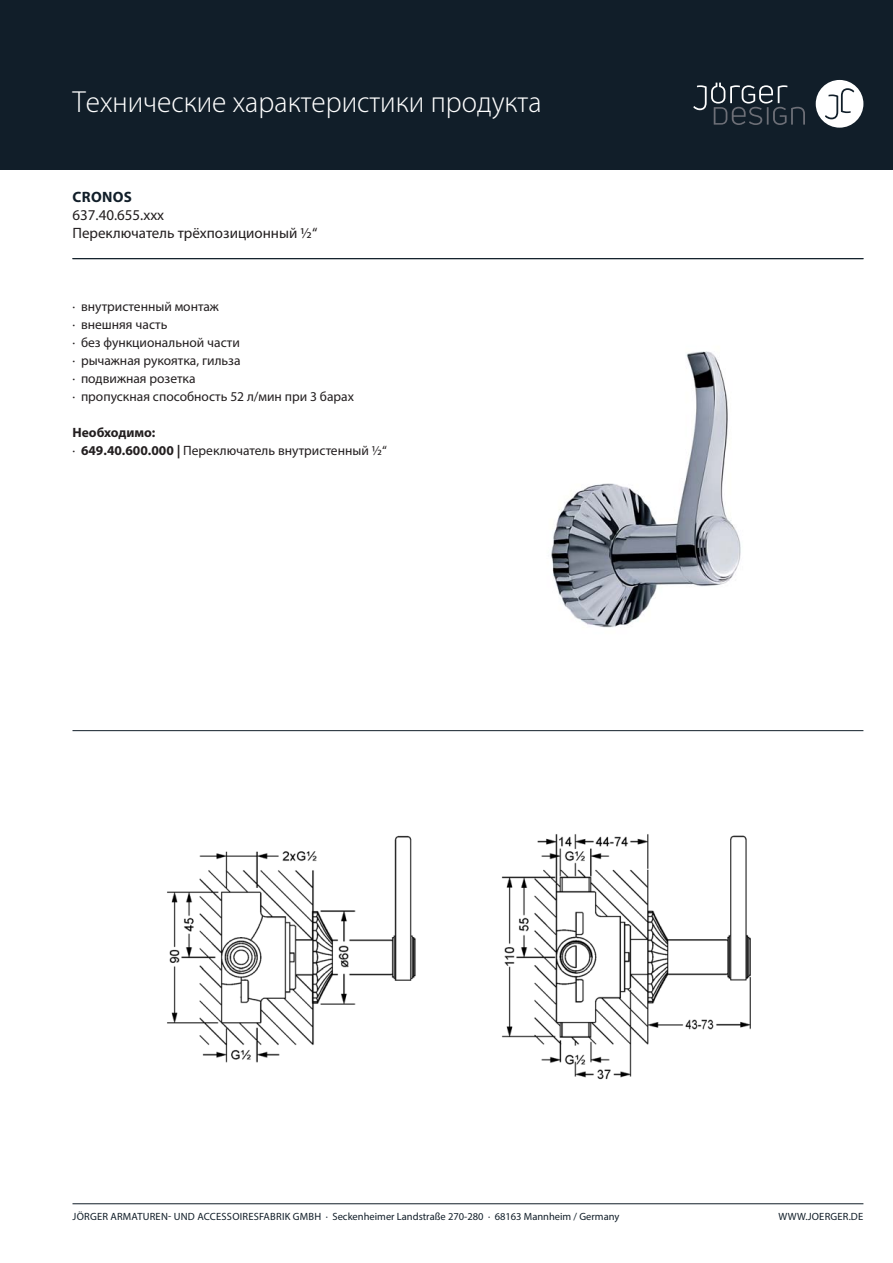
<style>
.page{position:relative;width:893px;height:1263px;background:#fff}
.page>*{position:absolute;margin:0;border:0;box-sizing:border-box;transform-origin:0 0}
.t1{font:100 30px "Myriad Set Pro";color:#fff}
.t2{font:15px "Myriad Pro";color:#231f20}
.t3{font:700 15px "Myriad Pro";letter-spacing:.02em;color:#111e29}
.t4{font:13.5px/18px "Myriad Pro";color:#231f20}
.t5{font:10.5px "Myriad Pro";letter-spacing:.005em;color:#111e29}
.s1{font-weight:700}
</style>
<div class="page">
<div style="left:0;top:0;width:893px;height:169px;background:#111e29"></div>
<div style="left:816px;top:80px;width:47px;height:48px;background:#fff;border-radius:50%"></div>
<svg style="left:825px;top:88px;width:29px;height:31px"></svg>
<svg style="left:693px;top:83px;width:112px;height:42px"></svg>
<hr style="left:72px;top:1203px;width:791px;height:1px;background:#111e29">
<img style="left:551px;top:351px;width:190px;height:277px">
<hr style="left:72px;top:258px;width:791px;height:1px;background:#111e29">
<hr style="left:72px;top:730px;width:791px;height:1px;background:#111e29">
<img style="left:167px;top:834px;width:584px;height:246px">
<h1 class="t1" style="left:72px;top:87px;width:471px">Технические характеристики продукта</h1>
<p class="t3" style="left:73px;top:191px;width:61px">CRONOS</p>
<p class="t2" style="left:72px;top:210px;width:93px">637.40.655.xxx</p>
<p class="t2" style="left:72px;top:227px;width:246px">Переключатель трёхпозиционный ½“</p>
<p class="t4" style="left:72px;top:299px;width:283px">· внутристенный монтаж<br>· внешняя часть<br>· без функциональной части<br>· рычажная рукоятка, гильза<br>· подвижная розетка<br>· пропускная способность 52 л/мин при 3 барах</p>
<p class="t4" style="left:72px;top:425px;width:316px"><span class="s1">Необходимо:<br></span>· <span class="s1">649.40.600.000 |</span> Переключатель внутристенный ½“</p>
<p class="t5" style="left:73px;top:1213px;width:548px">JÖRGER ARMATUREN- UND ACCESSOIRESFABRIK GMBH · Seckenheimer Landstraße 270-280 · 68163 Mannheim / Germany</p>
<p class="t5" style="left:778px;top:1213px;width:86px">WWW.JOERGER.DE</p>
</div>
